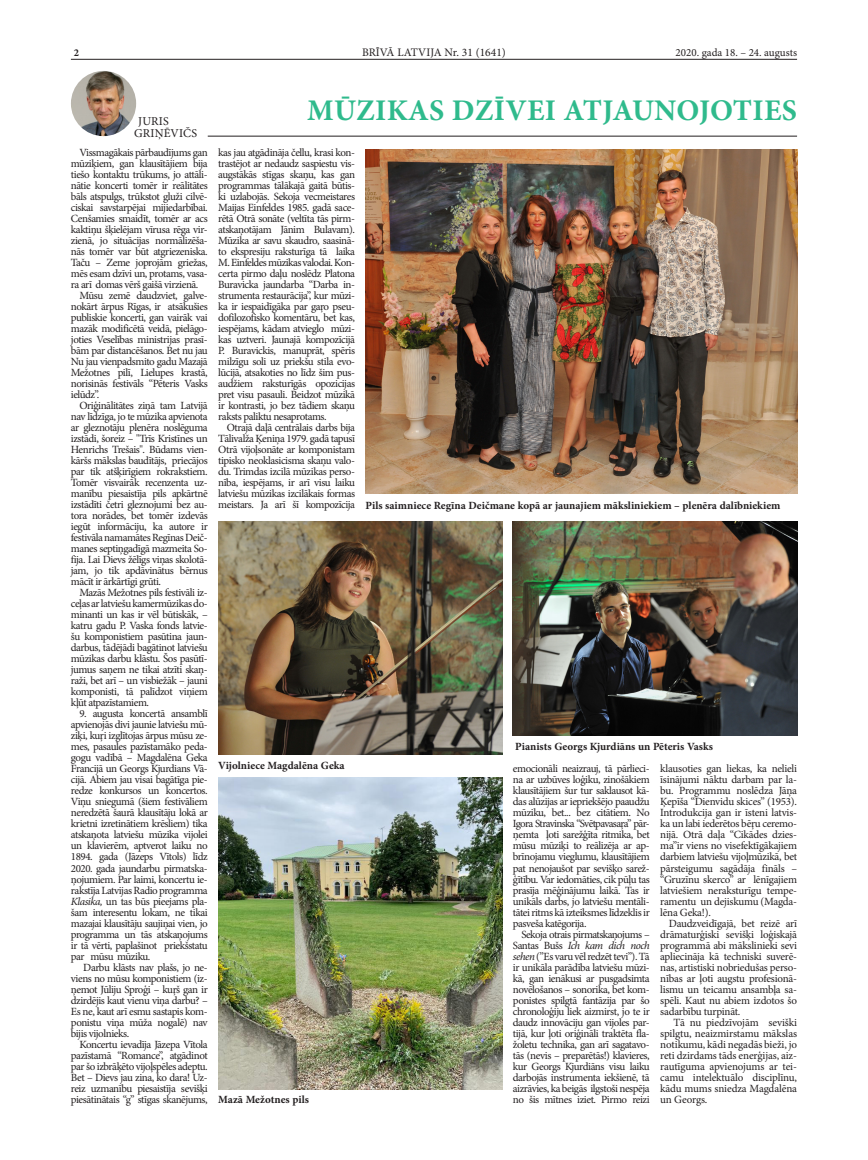
<style>
.page{position:relative;width:868px;height:1160px;background:#fff}
.page>*{position:absolute;margin:0;border:0;box-sizing:border-box;transform-origin:0 0}
.virsraksti{font:700 30px "Minion Pro";letter-spacing:.01em;color:#2fba8c}
.t1{font:12px "Minion Pro";letter-spacing:.01em;color:#231f20}
.t2{font:11.5px "Minion Pro";color:#231f20}
.pamatteksts_-3{font:11px/11px "Minion Pro";letter-spacing:-.04em;color:#231f20;text-align:justify}
.pamatteksts_-3-2{font:11px/11px "Minion Pro";letter-spacing:-.02em;color:#231f20}
.Foto_apraksts{font:700 11px "Minion Pro";color:#231f20}
.pamatteksts_-3-3{font:11px "Minion Pro";color:#231f20}
.t3{font:700 10.5px "Minion Pro";color:#231f20}
.s1{font-style:italic}
</style>
<div class="page">
<hr style="left:71px;top:59px;width:726px;height:1px;background:#231f20">
<img style="left:71px;top:71px;width:65px;height:65px;border-radius:33px">
<img style="left:365px;top:149px;width:432px;height:344px">
<img style="left:513px;top:522px;width:284px;height:214px">
<img style="left:218px;top:522px;width:284px;height:232px">
<img style="left:218px;top:777px;width:284px;height:312px">
<hr style="left:208px;top:136px;width:589px;height:1px;background:#231f20">
<p class="t3" style="left:74px;top:45px;width:7px">2</p>
<p class="t2" style="left:362px;top:45px;width:145px">BRĪVĀ LATVIJA Nr. 31 (1641)</p>
<p class="pamatteksts_-3-3" style="left:675px;top:45px;width:123px">2020. gada 18. – 24. augusts</p>
<p class="t1" style="left:138px;top:113px;width:32px">JURIS</p>
<p class="t1" style="left:134px;top:125px;width:64px">GRIŅĒVIČS</p>
<p class="pamatteksts_-3" style="left:71px;top:147px;width:138px;text-align:left;text-indent:9px">Vissmagākais pārbaudījums gan mūziķiem, gan klausītājiem bija tiešo kontaktu trūkums, jo attāli&shy;nātie koncerti tomēr ir reālitātes bāls atspulgs, trūkstot gluži cilvē&shy;ciskai savstarpējai mijiedarbībai.<br>Cenšamies smaidīt, tomēr ar acs kaktiņu šķielējam vīrusa rēga vir&shy;zienā, jo situācijas normālizēša-- nās tomēr var būt atgriezeniska.<br>Taču – Zeme joprojām griežas, mēs esam dzīvi un, protams, vasa&shy;ra arī domas vērš gaišā virzienā.</p>
<p class="pamatteksts_-3" style="left:71px;top:290px;width:138px;text-indent:9px">Mūsu zemē daudzviet, galve&shy;nokārt ārpus Rīgas, ir atsākušies publiskie koncerti, gan vairāk vai mazāk modificētā veidā, pielāgo&shy;joties Veselības ministrijas prasī&shy;bām par distancēšanos. Bet nu jau Nu jau vienpadsmito gadu Mazajā Mežotnes pilī, Lielupes krastā, norisinās festivāls “Pēteris Vasks ielūdz”.</p>
<p class="pamatteksts_-3" style="left:71px;top:400px;width:138px;text-align:left;text-indent:9px">Oriģinālitātes ziņā tam Latvijā nav līdzīga, jo te mūzika apvienota ar gleznotāju plenēra noslēguma izstādi, šoreiz – "Trīs Kristīnes un Henrichs Trešais". Būdams vien&shy;kāršs mākslas baudītājs, priecājos par tik atšķirīgiem rokrakstiem.<br>Tomēr visvairāk recenzenta uz-- manību piesaistīja pils apkārtnē izstādīti četri gleznojumi bez au&shy;tora norādes, bet tomēr izdevās iegūt informāciju, ka autore ir festivāla namamātes Regīnas Deič&shy;manes septiņgadīgā mazmeita So&shy;fija. Lai Dievs žēlīgs viņas skolotā&shy;jam, jo tik apdāvinātus bērnus mācīt ir ārkārtīgi grūti.</p>
<p class="pamatteksts_-3" style="left:71px;top:587px;width:138px;text-align:left;text-indent:9px">Mazās Mežotnes pils festivāli iz&shy;ceļas ar latviešu kamermūzikas do&shy;minanti un kas ir vēl būtiskāk, – katru gadu P. Vaska fonds latvie-- šu komponistiem pasūtina jaun&shy;darbus, tādējādi bagātinot latviešu mūzikas darbu klāstu. Šos pasūtī&shy;jumus saņem ne tikai atzīti skaņ&shy;raži, bet arī – un visbiežāk – jauni komponisti, tā palīdzot viņiem kļūt atpazīstamiem.</p>
<p class="pamatteksts_-3" style="left:71px;top:708px;width:138px;text-align:left;text-indent:9px">9. augusta koncertā ansamblī apvienojās divi jaunie latviešu mū&shy;ziķi, kuŗi izglītojas ārpus mūsu ze&shy;mes, pasaules pazīstamāko peda&shy;gogu vadībā – Magdalēna Geka<br>Francijā un Georgs Kjurdians Vā&shy;cijā. Abiem jau visai bagātīga pie--- redze konkursos un koncertos.<br>Viņu sniegumā (šiem festivāliem neredzētā šaurā klausītāju lokā ar krietni izretinātiem krēsliem) tika atskaņota latviešu mūzika vijolei un klavierēm, aptverot laiku no<br>1894. gada (Jāzeps Vītols) līdz<br>2020. gada jaundarbu pirmatska&shy;ņojumiem. Par laimi, koncertu ie&shy;rakstīja Latvijas Radio programma<br><span class="s1">Klasika,</span> un tas būs pieejams pla&shy;šam interesentu lokam, ne tikai mazajai klausītāju saujiņai vien, jo programma un tās atskaņojums ir tā vērti, paplašinot priekšstatu par mūsu mūziku.</p>
<p class="pamatteksts_-3" style="left:71px;top:961px;width:138px;text-indent:12px">Darbu klāsts nav plašs, jo ne&shy;viens no mūsu komponistiem (iz&shy;ņemot Jūliju Sproģi – kuŗš gan ir dzirdējis kaut vienu viņa darbu? – Es ne, kaut arī esmu sastapis kom&shy;ponistu viņa mūža nogalē) nav bijis vijolnieks.</p>
<p class="pamatteksts_-3" style="left:71px;top:1038px;width:138px;text-indent:9px">Koncertu ievadīja Jāzepa Vītola pazīstamā “Romance”, atgādinot par šo izbrāķēto vijoļspēles adeptu.<br>Bet – Dievs jau zina, ko dara! Uz&shy;reiz uzmanību piesaistīja sevišķi piesātinātais “g” stīgas skanējums,</p>
<p class="virsraksti" style="left:307px;top:89px;width:491px">MŪZIKAS DZĪVEI ATJAUNOJOTIES</p>
<p class="pamatteksts_-3" style="left:218px;top:147px;width:138px;text-align:left">kas jau atgādināja čellu, krasi kon&shy;trastējot ar nedaudz saspiestu vis&shy;augstākās stīgas skaņu, kas gan programmas tālākajā gaitā būtis-- ki uzlabojās. Sekoja vecmeistares Maijas Einfeldes 1985. gadā sace&shy;rētā Otrā sonāte (veltīta tās pirm&shy;atskaņotājam Jānim Bulavam).<br>Mūzika ar savu skaudro, saasinā-- to ekspresiju raksturīga tā laika M. Einfeldes mūzikas valodai. Kon&shy;certa pirmo daļu noslēdz Platona Buravicka jaundarba “Darba in&shy;strumenta restaurācija”, kur mūzi&shy;ka ir iespaidīgāka par gaŗo pseu&shy;dofilozofisko komentāru, bet kas, iespējams, kādam atvieglo mūzi&shy;kas uztveri. Jaunajā kompozīcijā P. Buravickis, manuprāt, spēris milzīgu soli uz priekšu stila evo&shy;lūcijā, atsakoties no līdz šim pus&shy;audžiem raksturīgās opozicijas pret visu pasauli. Beidzot mūzikā ir kontrasti, jo bez tādiem skaņu raksts paliktu nesaprotams.</p>
<p class="pamatteksts_-3" style="left:218px;top:422px;width:138px;text-indent:9px">Otrajā daļā centrālais darbs bija Tālivalža Ķeniņa 1979. gadā tapusī Otrā vijoļsonāte ar komponistam tipisko neoklasicisma skaņu valo&shy;du. Trimdas izcilā mūzikas perso&shy;nība, iespējams, ir arī visu laiku latviešu mūzikas izcilākais formas meistars. Ja arī šī kompozīcija</p>
<p class="Foto_apraksts" style="left:365px;top:497px;width:416px">Pils saimniece Regīna Deičmane kopā ar jaunajiem māksliniekiem – plenēra dalībniekiem</p>
<p class="Foto_apraksts" style="left:218px;top:757px;width:128px">Vijolniece Magdalēna Geka</p>
<p class="Foto_apraksts" style="left:218px;top:1091px;width:92px">Mazā Mežotnes pils</p>
<p class="Foto_apraksts" style="left:515px;top:738px;width:199px">Pianists Georgs Kjurdiāns un Pēteris Vasks</p>
<p class="pamatteksts_-3" style="left:513px;top:763px;width:138px;text-align:left">emocionāli neaizrauj, tā pārlieci-- na ar uzbūves loģiku, zinošākiem klausītājiem šur tur saklausot kā&shy;das alūzijas ar iepriekšējo paaudžu mūziku, bet... bez citātiem. No Igora Stravinska “Svētpavasaŗa” pār&shy;ņemta ļoti sarežģīta ritmika, bet mūsu mūziķi to reālizēja ar ap&shy;brīnojamu vieglumu, klausītājiem pat nenojaušot par sevišķo sarež&shy;ģītību. Var iedomāties, cik pūļu tas prasīja mēģinājumu laikā. Tas ir unikāls darbs, jo latviešu mentāli&shy;tātei ritms kā izteiksmes līdzeklis ir pasveša katēgorija.</p>
<p class="pamatteksts_-3" style="left:513px;top:928px;width:138px;text-indent:9px">Sekoja otrais pirmatskaņojums – Santas Bušs <span class="s1">Ich kam dich noch sehen</span> (”Es varu vēl redzēt tevi”). Tā ir unikāla parādība latviešu mūzi&shy;kā, gan ienākusi ar pusgadsimta novēlošanos – sonorika, bet kom&shy;ponistes spilgtā fantāzija par šo chronoloģiju liek aizmirst, jo te ir daudz innovāciju gan vijoles par&shy;tijā, kur ļoti oriģināli traktēta fla&shy;žoletu technika, gan arī sagatavo&shy;tās (nevis – preparētās!) klavieres, kur Georgs Kjurdiāns visu laiku darbojās instrumenta iekšienē, tā aizrāvies, ka beigās ilgstoši nespēja no šis mītnes iziet. Pirmo reizi</p>
<p class="pamatteksts_-3-2" style="left:660px;top:763px;width:138px">klausoties gan liekas, ka nelieli īsinājumi nāktu darbam par la&shy;bu. Programmu noslēdza Jāņa<br>Ķepīša “Dienvidu skices” (1953).<br>Introdukcija gan ir īsteni latvis-- ka un labi iederētos bēŗu ceremo&shy;nijā. Otrā daļa “Cikādes dzies&shy;ma”ir viens no visefektīgākajiem darbiem latviešu vijoļmūzikā, bet pārsteigumu sagādāja fināls – “Gruzīnu skerco” ar lēnīgajiem latviešiem neraksturīgu tempe&shy;ramentu un dejiskumu (Magda&shy;lēna Geka!).</p>
<p class="pamatteksts_-3" style="left:660px;top:917px;width:138px;text-indent:9px">Daudzveidīgajā, bet reizē arī drāmaturģiski sevišķi loģiskajā programmā abi mākslinieki sevi apliecināja kā techniski suverē&shy;nas, artistiski nobriedušas perso&shy;nības ar ļoti augstu profesionā&shy;lismu un teicamu ansambļa sa&shy;spēli. Kaut nu abiem izdotos šo sadarbību turpināt.</p>
<p class="pamatteksts_-3" style="left:660px;top:1016px;width:138px;text-indent:13px">Tā nu piedzīvojām seviški spilgtu, neaizmirstamu mākslas notikumu, kādi negadās bieži, jo reti dzirdams tāds enerģijas, aiz&shy;rautīguma apvienojums ar tei&shy;camu intelektuālo disciplīnu, kādu mums sniedza Magdalēna un Georgs.</p>
</div>
